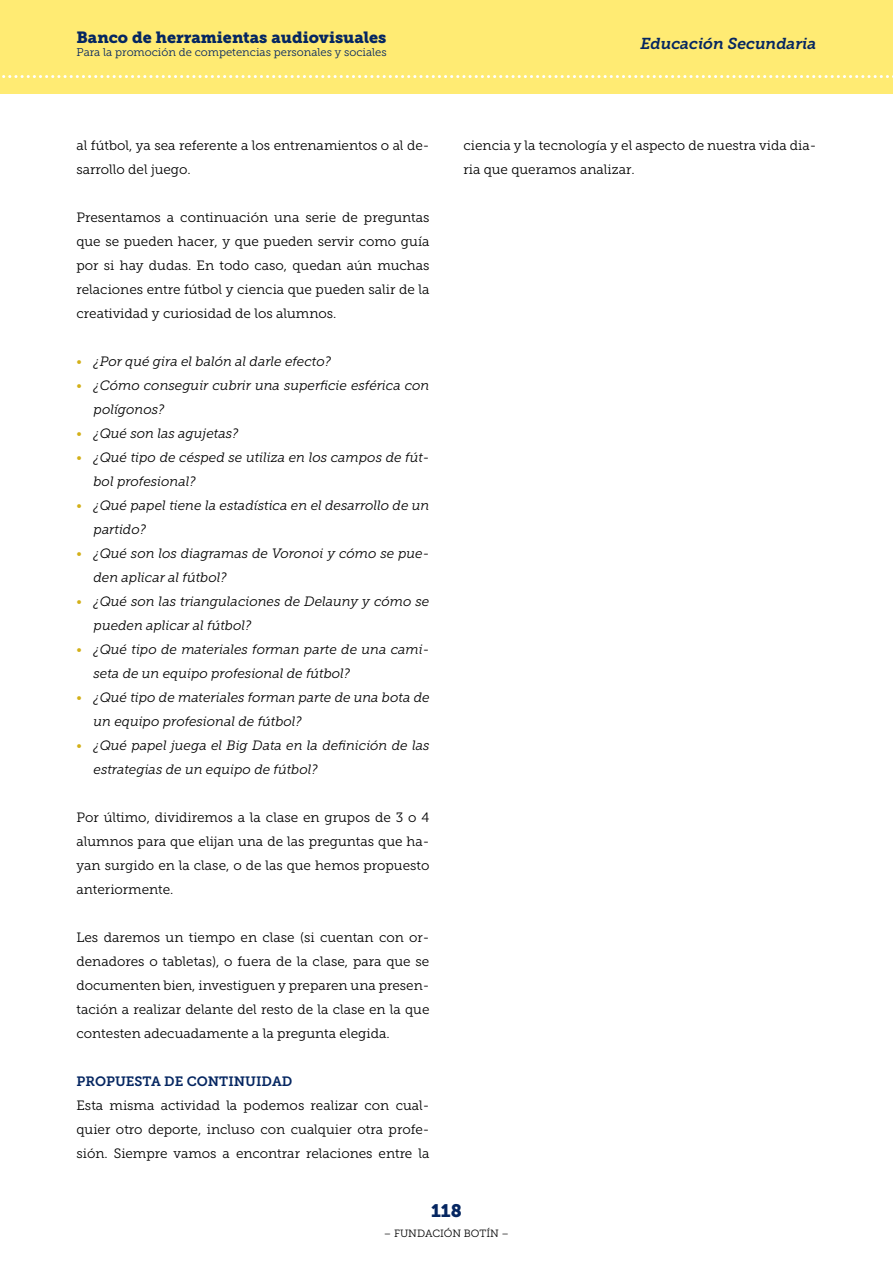
<style>
.page{position:relative;width:893px;height:1263px;background:#fff}
.page>*{position:absolute;margin:0;border:0;box-sizing:border-box;transform-origin:0 0}
.t1{font:18px "Museo Slab 900";color:#052661}
.t2{font:16.2px "Museo Slab 900";color:#052661}
.t3{font:italic 15.75px "Museo Slab 700";color:#052661}
.Cuerpo{font:13.5px/24px "Museo Slab 300";color:#000;text-align:justify}
.Cuerpo-2{font:italic 13.5px/24px "Museo Slab 300";color:#000}
.Cuerpo-3{font:13.5px "Museo Slab 700";color:#052661}
.t4{font:11.25px "Museo Slab 300";color:#052661}
.t5{font:10.5px "Museo Slab 300";color:#000}
.s1{color:#d3b019}
</style>
<div class="page">
<div style="left:0;top:0;width:893px;height:94px;background:#ffeb73"></div>
<svg style="left:2px;top:75px;width:891px;height:3px"></svg>
<p class="t2" style="left:77px;top:28px;width:311px">Banco de herramientas audiovisuales</p>
<p class="t4" style="left:77px;top:46px;width:312px">Para la promoción de competencias personales y sociales</p>
<p class="Cuerpo" style="left:77px;top:133px;width:354px">al fútbol, ya sea referente a los entrenamientos o al de&shy;sarrollo del juego.</p>
<p class="Cuerpo" style="left:77px;top:205px;width:354px">Presentamos a continuación una serie de preguntas que se pueden hacer, y que pueden servir como guía por si hay dudas. En todo caso, quedan aún muchas relaciones entre fútbol y ciencia que pueden salir de la creatividad y curiosidad de los alumnos.</p>
<p class="Cuerpo-2" style="left:77px;top:349px;width:256px"><span class="s1">•</span> ¿Por qué gira el balón al darle efecto?</p>
<p class="Cuerpo-2" style="left:94px;top:373px;width:337px;text-indent:-17px"><span class="s1">•</span> ¿Cómo conseguir cubrir una superficie esférica con polígonos?</p>
<p class="Cuerpo-2" style="left:77px;top:421px;width:163px"><span class="s1">•</span> ¿Qué son las agujetas?</p>
<p class="Cuerpo-2" style="left:94px;top:445px;width:337px;text-indent:-17px"><span class="s1">•</span> ¿Qué tipo de césped se utiliza en los campos de fút&shy;bol profesional?</p>
<p class="Cuerpo-2" style="left:94px;top:493px;width:337px;text-indent:-17px"><span class="s1">•</span> ¿Qué papel tiene la estadística en el desarrollo de un partido?</p>
<p class="Cuerpo-2" style="left:94px;top:541px;width:337px;text-indent:-17px"><span class="s1">•</span> ¿Qué son los diagramas de Voronoi y cómo se pue&shy;den aplicar al fútbol?</p>
<p class="Cuerpo-2" style="left:94px;top:589px;width:337px;text-indent:-17px"><span class="s1">•</span> ¿Qué son las triangulaciones de Delauny y cómo se pueden aplicar al fútbol?</p>
<p class="Cuerpo-2" style="left:94px;top:637px;width:337px;text-indent:-17px"><span class="s1">•</span> ¿Qué tipo de materiales forman parte de una cami&shy;seta de un equipo profesional de fútbol?</p>
<p class="Cuerpo-2" style="left:94px;top:685px;width:337px;text-indent:-17px"><span class="s1">•</span> ¿Qué tipo de materiales forman parte de una bota de un equipo profesional de fútbol?</p>
<p class="Cuerpo-2" style="left:94px;top:733px;width:337px;text-indent:-17px"><span class="s1">•</span> ¿Qué papel juega el Big Data en la definición de las estrategias de un equipo de fútbol?</p>
<p class="Cuerpo" style="left:77px;top:805px;width:354px">Por último, dividiremos a la clase en grupos de 3 o 4 alumnos para que elijan una de las preguntas que ha&shy;yan surgido en la clase, o de las que hemos propuesto anteriormente.</p>
<p class="Cuerpo" style="left:77px;top:925px;width:354px">Les daremos un tiempo en clase (si cuentan con or&shy;denadores o tabletas), o fuera de la clase, para que se documenten bien, investiguen y preparen una presen&shy;tación a realizar delante del resto de la clase en la que contesten adecuadamente a la pregunta elegida.</p>
<p class="Cuerpo-3" style="left:77px;top:1074px;width:217px">PROPUESTA DE CONTINUIDAD</p>
<p class="Cuerpo" style="left:77px;top:1093px;width:354px">Esta misma actividad la podemos realizar con cual&shy;quier otro deporte, incluso con cualquier otra profe&shy;sión. Siempre vamos a encontrar relaciones entre la</p>
<p class="t3" style="left:640px;top:34px;width:177px">Educación Secundaria</p>
<p class="Cuerpo" style="left:463px;top:133px;width:354px">ciencia y la tecnología y el aspecto de nuestra vida dia&shy;ria que queramos analizar.</p>
<h1 class="t1" style="left:431px;top:1201px;width:32px">118</h1>
<p class="t5" style="left:384px;top:1227px;width:127px">– FUNDACIÓN BOTÍN –</p>
</div>
